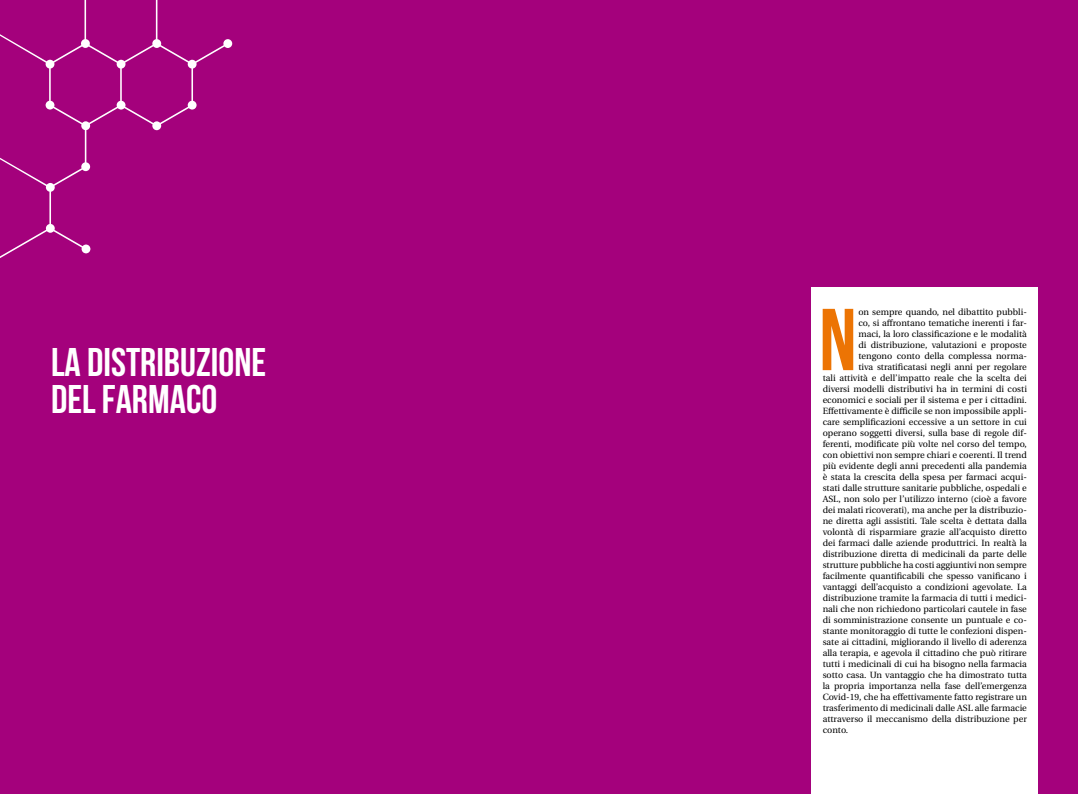
<style>
.page{position:relative;width:1078px;height:794px;background:#fff}
.page>*{position:absolute;margin:0;border:0;box-sizing:border-box;transform-origin:0 0}
.t1{font:700 87.6px "Bebas Neue";color:#ec7404}
.t2{font:700 40px/37px "Bebas Neue";color:#fff}
.t3{font:9px "Heuristica";color:#000}
</style>
<div class="page">
<div style="left:0;top:0;width:1077px;height:794px;background:#a4017c"></div>
<div style="left:811px;top:287px;width:226px;height:507px;background:#fff"></div>
<svg style="left:0;top:0;width:232px;height:258px"></svg>
<h2 class="t2" style="left:51px;top:343px;width:217px">LA DISTRIBUZIONE<br>DEL FARMACO</h2>
<h1 class="t1" style="left:819px;top:292px;width:39px">N</h1>
<p class="t3" style="left:858px;top:305px;width:170px">on sempre quando, nel dibattito pubbli-</p>
<p class="t3" style="left:858px;top:316px;width:170px">co, si affrontano tematiche inerenti i far-</p>
<p class="t3" style="left:858px;top:327px;width:170px">maci, la loro classificazione e le modalità</p>
<p class="t3" style="left:858px;top:338px;width:170px">di distribuzione, valutazioni e proposte</p>
<p class="t3" style="left:858px;top:349px;width:170px">tengono conto della complessa norma-</p>
<p class="t3" style="left:858px;top:360px;width:170px">tiva stratificatasi negli anni per regolare</p>
<p class="t3" style="left:822px;top:371px;width:206px">tali attività e dell’impatto reale che la scelta dei</p>
<p class="t3" style="left:822px;top:382px;width:206px">diversi modelli distributivi ha in termini di costi</p>
<p class="t3" style="left:822px;top:393px;width:206px">economici e sociali per il sistema e per i cittadini.</p>
<p class="t3" style="left:822px;top:404px;width:206px">Effettivamente è difficile se non impossibile appli-</p>
<p class="t3" style="left:822px;top:415px;width:206px">care semplificazioni eccessive a un settore in cui</p>
<p class="t3" style="left:822px;top:426px;width:206px">operano soggetti diversi, sulla base di regole dif-</p>
<p class="t3" style="left:822px;top:437px;width:206px">ferenti, modificate più volte nel corso del tempo,</p>
<p class="t3" style="left:822px;top:448px;width:206px">con obiettivi non sempre chiari e coerenti. Il trend</p>
<p class="t3" style="left:822px;top:459px;width:206px">più evidente degli anni precedenti alla pandemia</p>
<p class="t3" style="left:822px;top:470px;width:206px">è stata la crescita della spesa per farmaci acqui-</p>
<p class="t3" style="left:822px;top:481px;width:206px">stati dalle strutture sanitarie pubbliche, ospedali e</p>
<p class="t3" style="left:822px;top:492px;width:206px">ASL, non solo per l’utilizzo interno (cioè a favore</p>
<p class="t3" style="left:822px;top:503px;width:206px">dei malati ricoverati), ma anche per la distribuzio-</p>
<p class="t3" style="left:822px;top:514px;width:206px">ne diretta agli assistiti. Tale scelta è dettata dalla</p>
<p class="t3" style="left:822px;top:525px;width:206px">volontà di risparmiare grazie all’acquisto diretto</p>
<p class="t3" style="left:822px;top:536px;width:206px">dei farmaci dalle aziende produttrici. In realtà la</p>
<p class="t3" style="left:822px;top:547px;width:206px">distribuzione diretta di medicinali da parte delle</p>
<p class="t3" style="left:822px;top:558px;width:206px">strutture pubbliche ha costi aggiuntivi non sempre</p>
<p class="t3" style="left:822px;top:569px;width:206px">facilmente quantificabili che spesso vanificano i</p>
<p class="t3" style="left:822px;top:580px;width:206px">vantaggi dell’acquisto a condizioni agevolate. La</p>
<p class="t3" style="left:822px;top:591px;width:206px">distribuzione tramite la farmacia di tutti i medici-</p>
<p class="t3" style="left:822px;top:602px;width:206px">nali che non richiedono particolari cautele in fase</p>
<p class="t3" style="left:822px;top:613px;width:206px">di somministrazione consente un puntuale e co-</p>
<p class="t3" style="left:822px;top:624px;width:206px">stante monitoraggio di tutte le confezioni dispen-</p>
<p class="t3" style="left:822px;top:635px;width:206px">sate ai cittadini, migliorando il livello di aderenza</p>
<p class="t3" style="left:822px;top:646px;width:206px">alla terapia, e agevola il cittadino che può ritirare</p>
<p class="t3" style="left:822px;top:657px;width:206px">tutti i medicinali di cui ha bisogno nella farmacia</p>
<p class="t3" style="left:822px;top:668px;width:206px">sotto casa. Un vantaggio che ha dimostrato tutta</p>
<p class="t3" style="left:822px;top:679px;width:206px">la propria importanza nella fase dell’emergenza</p>
<p class="t3" style="left:822px;top:690px;width:206px">Covid-19, che ha effettivamente fatto registrare un</p>
<p class="t3" style="left:822px;top:701px;width:206px">trasferimento di medicinali dalle ASL alle farmacie</p>
<p class="t3" style="left:822px;top:712px;width:206px">attraverso il meccanismo della distribuzione per</p>
<p class="t3" style="left:822px;top:723px;width:27px">conto.</p>
</div>
